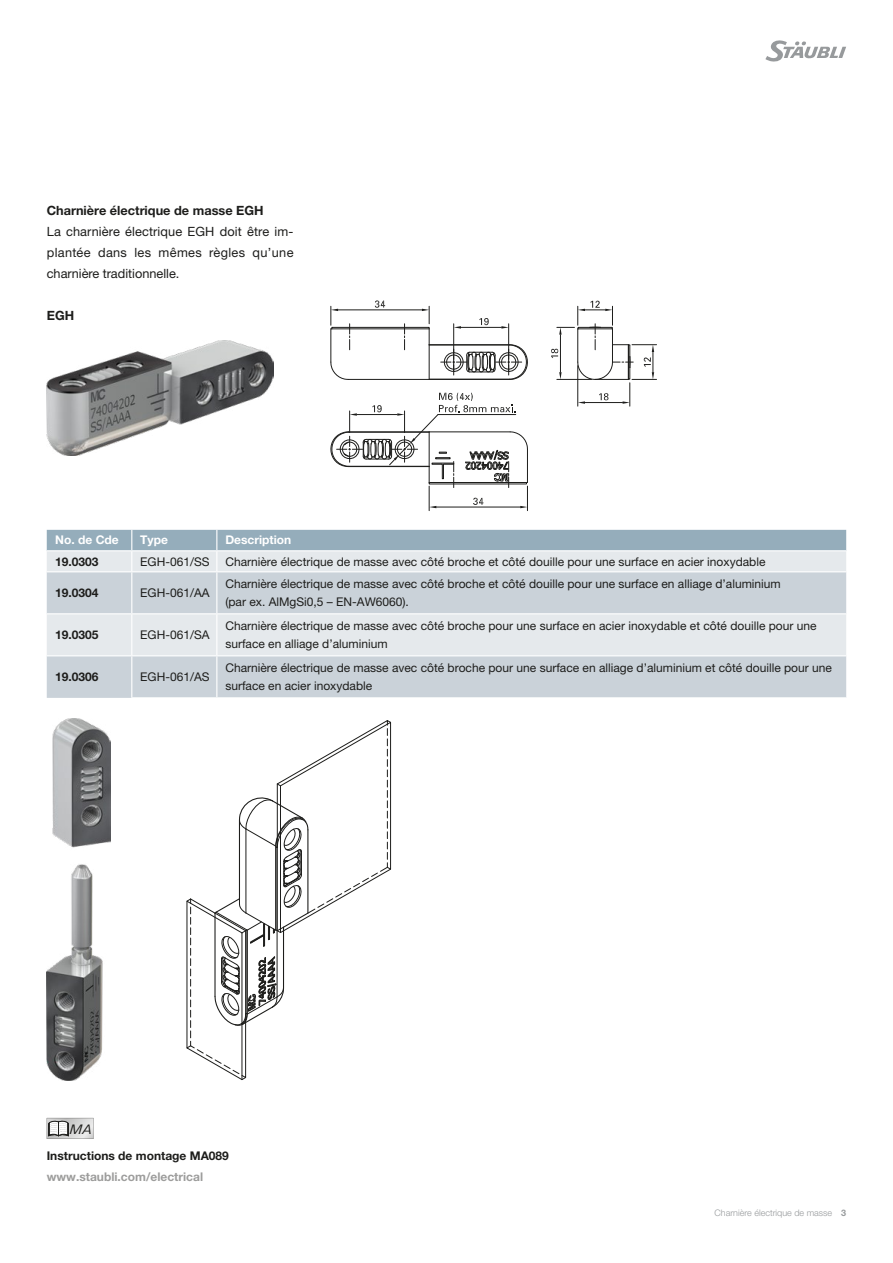
<style>
.page{position:relative;width:893px;height:1263px;background:#fff}
.page>*{position:absolute;margin:0;border:0;box-sizing:border-box;transform-origin:0 0}
.t1{font:italic 13.2px "Linotype Univers 431";color:#1d1d1b}
.RunningText_Inside_F{font:12.75px/21px "Helvetica Neue LTW1 G";color:#1d1d1b;text-align:justify}
.RunningText_Inside_F-2{font:700 12.75px "Helvetica Neue LTW1 G";color:#1d1d1b}
.RunningText_Inside_E{font:700 12.75px "Helvetica Neue LTW1 G";color:#1d1d1b}
.Table_Body_neutral{font:12px/18px "Helvetica Neue LTW1 G";color:#1d1d1b}
.Order-No_neutral{font:700 12px "Helvetica Neue LTW1 G";color:#1d1d1b}
.Assembly_instruction{font:700 12px "Helvetica Neue LTW1 G";color:#1d1d1b}
.Assembly_instruction-2{font:700 12px "Helvetica Neue LTW1 G";color:#9d9d9c}
.Table_Header_blue_ne{font:700 12px "Helvetica Neue LTW1 G";color:#fff}
.t2{font:300 9px "Helvetica Neue LTW1 G";color:#979a9c}
.s1{font-weight:700}
</style>
<div class="page">
<svg style="left:765px;top:40px;width:81px;height:22px"></svg>
<img style="left:47px;top:341px;width:227px;height:115px">
<img style="left:47px;top:719px;width:64px;height:361px">
<svg style="left:186px;top:720px;width:205px;height:360px"></svg>
<hr style="left:332px;top:329px;width:97px;height:1px;background:#1d1d1b">
<hr style="left:330px;top:329px;width:1px;height:33px;background:#1d1d1b">
<hr style="left:348px;top:379px;width:81px;height:1px;background:#1d1d1b">
<svg style="left:330px;top:361px;width:19px;height:19px"></svg>
<div style="left:331px;top:327px;width:99px;height:2px;border:1px solid #1d1d1b"></div>
<svg style="left:404px;top:324px;width:1px;height:26px"></svg>
<svg style="left:349px;top:324px;width:1px;height:26px"></svg>
<hr style="left:338px;top:310px;width:84px;height:1px;background:#1d1d1b">
<svg style="left:331px;top:306px;width:7px;height:23px"></svg>
<svg style="left:422px;top:306px;width:106px;height:74px"></svg>
<svg style="left:375px;top:300px;width:10px;height:8px"></svg>
<svg style="left:551px;top:301px;width:106px;height:105px"></svg>
<svg style="left:330px;top:393px;width:198px;height:118px"></svg>
<svg style="left:47px;top:1118px;width:47px;height:21px"></svg>
<svg style="left:47px;top:572px;width:799px;height:126px;background:#d3dadf"></svg>
<hr style="left:47px;top:613px;width:85px;height:1px;background:#fff">
<hr style="left:132px;top:613px;width:85px;height:1px;background:#fff">
<hr style="left:217px;top:613px;width:629px;height:1px;background:#fff">
<hr style="left:47px;top:655px;width:85px;height:1px;background:#fff">
<hr style="left:132px;top:655px;width:85px;height:1px;background:#fff">
<hr style="left:217px;top:655px;width:629px;height:1px;background:#fff">
<hr style="left:131px;top:697px;width:86px;height:1px;background:#fff">
<hr style="left:217px;top:697px;width:629px;height:1px;background:#fff">
<svg style="left:47px;top:530px;width:799px;height:41px;background:#beccd4"></svg>
<hr style="left:131px;top:572px;width:1px;height:41px;background:#fff">
<hr style="left:216px;top:572px;width:1px;height:41px;background:#fff">
<hr style="left:131px;top:614px;width:1px;height:41px;background:#fff">
<hr style="left:216px;top:614px;width:1px;height:41px;background:#fff">
<hr style="left:131px;top:656px;width:1px;height:41px;background:#fff">
<hr style="left:216px;top:656px;width:1px;height:41px;background:#fff">
<p class="RunningText_Inside_F-2" style="left:47px;top:202px;width:218px">Charnière électrique de masse EGH</p>
<p class="RunningText_Inside_F" style="left:47px;top:221px;width:248px">La charnière électrique EGH doit être im&shy;plantée dans les mêmes règles qu’une charnière traditionnelle.</p>
<p class="RunningText_Inside_E" style="left:47px;top:307px;width:29px">EGH</p>
<p class="Table_Header_blue_ne" style="left:55px;top:533px;width:65px">No. de Cde</p>
<p class="Table_Header_blue_ne" style="left:140px;top:533px;width:29px">Type</p>
<p class="Table_Header_blue_ne" style="left:225px;top:533px;width:67px">Description</p>
<p class="Order-No_neutral" style="left:55px;top:554px;width:45px">19.0303</p>
<p class="Table_Body_neutral" style="left:140px;top:552px;width:71px">EGH-061/SS</p>
<p class="Table_Body_neutral" style="left:225px;top:552px;width:542px">Charnière électrique de masse avec côté broche et côté douille pour une surface en acier inoxydable</p>
<p class="Order-No_neutral" style="left:55px;top:585px;width:45px">19.0304</p>
<p class="Table_Body_neutral" style="left:140px;top:584px;width:71px">EGH-061/AA</p>
<p class="Table_Body_neutral" style="left:225px;top:575px;width:557px">Charnière électrique de masse avec côté broche et côté douille pour une surface en alliage d’aluminium (par ex. AlMgSi0,5 – EN-AW6060).</p>
<p class="Order-No_neutral" style="left:55px;top:627px;width:45px">19.0305</p>
<p class="Table_Body_neutral" style="left:140px;top:626px;width:71px">EGH-061/SA</p>
<p class="Table_Body_neutral" style="left:225px;top:617px;width:593px">Charnière électrique de masse avec côté broche pour une surface en acier inoxydable et côté douille pour une surface en alliage d’aluminium</p>
<p class="Order-No_neutral" style="left:55px;top:670px;width:45px">19.0306</p>
<p class="Table_Body_neutral" style="left:140px;top:668px;width:71px">EGH-061/AS</p>
<p class="Table_Body_neutral" style="left:225px;top:659px;width:608px">Charnière électrique de masse avec côté broche pour une surface en alliage d’aluminium et côté douille pour une surface en acier inoxydable</p>
<p class="t1" style="left:70px;top:1122px;width:24px">MA</p>
<p class="Assembly_instruction" style="left:47px;top:1148px;width:184px">Instructions de montage MA089</p>
<p class="Assembly_instruction-2" style="left:47px;top:1169px;width:158px">www.staubli.com/electrical</p>
<p class="t2" style="left:715px;top:1207px;width:133px">Charnière électrique de masse <span class="s1">3</span></p>
</div>
